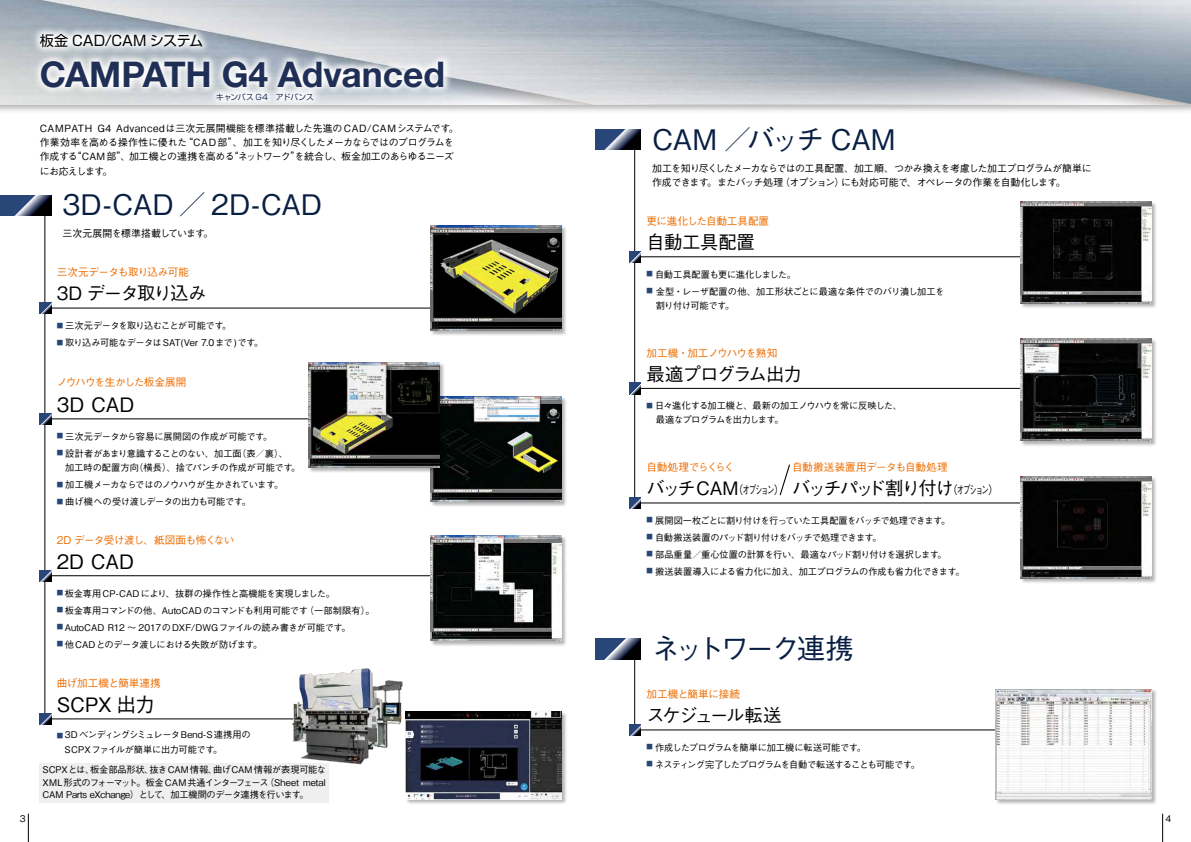
<style>
.page{position:relative;width:1191px;height:842px;background:#fff}
.page>*{position:absolute;margin:0;border:0;box-sizing:border-box;transform-origin:0 0}
.t1{font:700 35.4px "Helvetica Neue";letter-spacing:-.005em;color:#202f55}
.t2{font:500 28.3px "Gothic BBB Pro";color:#081f43}
.t3{font:500 28.3px "Gothic BBB Pro";letter-spacing:-.03em;color:#081f43}
.t4{font:500 28.3px "Gothic BBB Pro";letter-spacing:-.115em;color:#081f43}
.t5{font:500 19.8px "Gothic BBB Pro";letter-spacing:-.005em;color:#000}
.t6{font:500 18.4px "Gothic BBB Pro";letter-spacing:-.11em;color:#000}
.t7{font:500 18.4px "Gothic BBB Pro";letter-spacing:-.085em;color:#000}
.t8{font:500 18.4px "Gothic BBB Pro";letter-spacing:-.055em;color:#000}
.t9{font:500 18.4px "Gothic BBB Pro";letter-spacing:-.125em;color:#000}
.t10{font:14.2px "Shin Go Pro";letter-spacing:-.015em;color:#000}
.t11{font:500 11.3px "Gothic BBB Pro";letter-spacing:-.155em;color:#000}
.t12{font:500 10.6px "Gothic BBB Pro";letter-spacing:-.04em;color:#ed6d00}
.t13{font:500 10.6px "Gothic BBB Pro";letter-spacing:-.065em;color:#ed6d00}
.t14{font:500 10.6px "Gothic BBB Pro";letter-spacing:-.07em;color:#ed6d00}
.t15{font:500 10.6px "Gothic BBB Pro";letter-spacing:-.015em;color:#ed6d00}
.t16{font:500 10.6px "Gothic BBB Pro";letter-spacing:-.075em;color:#ed6d00}
.t17{font:500 10.6px "Gothic BBB Pro";letter-spacing:-.02em;color:#ed6d00}
.t18{font:500 9.9px/14.2px "Gothic BBB Pro";letter-spacing:-.045em;color:#000}
.t19{font:500 9.9px/14.2px "Gothic BBB Pro";letter-spacing:-.065em;color:#000}
.t20{font:500 9.2px/14.2px "Gothic BBB Pro";letter-spacing:-.035em;color:#000}
.t21{font:500 9.2px/14.2px "Gothic BBB Pro";letter-spacing:-.015em;color:#000}
.t22{font:500 9.2px/14.2px "Gothic BBB Pro";letter-spacing:-.055em;color:#000}
.t23{font:500 9.2px "Gothic BBB Pro";letter-spacing:-.01em;color:#000}
.t24{font:500 9.2px "Gothic BBB Pro";letter-spacing:-.07em;color:#000}
.t25{font:500 9.2px "Gothic BBB Pro";letter-spacing:-.005em;color:#000}
.t26{font:500 9.2px "Gothic BBB Pro";letter-spacing:-.08em;color:#000}
.t27{font:500 9.2px "Gothic BBB Pro";letter-spacing:-.06em;color:#000}
.t28{font:7.8px "Shin Go Pro";letter-spacing:-.025em;color:#202f55}
.s1{font-size:6.4px;color:#284677}
.s2{font-size:18.4px}
.s3{font-size:11.3px}
</style>
<div class="page">
<svg style="left:1162px;top:814px;width:1px;height:28px"></svg>
<svg style="left:28px;top:814px;width:1px;height:28px"></svg>
<div style="left:40px;top:763px;width:289px;height:39px;background:#efefef"></div>
<div style="left:0;top:0;width:1191px;height:114px;background:#000;opacity:.3"></div>
<img style="left:0;top:0;width:1191px;height:105px">
<hr style="left:45px;top:308px;width:413px;height:1px;background:#000">
<hr style="left:45px;top:207px;width:1px;height:513px;background:#000">
<svg style="left:40px;top:302px;width:11px;height:12px"></svg>
<svg style="left:0;top:195px;width:51px;height:21px"></svg>
<hr style="left:45px;top:419px;width:370px;height:1px;background:#000">
<svg style="left:40px;top:413px;width:11px;height:11px"></svg>
<div style="left:430px;top:397px;width:137px;height:110px;background:#000;opacity:.3"></div>
<img style="left:430px;top:397px;width:131px;height:105px">
<hr style="left:45px;top:575px;width:413px;height:1px;background:#000">
<hr style="left:45px;top:719px;width:280px;height:1px;background:#000">
<svg style="left:40px;top:570px;width:11px;height:11px"></svg>
<svg style="left:40px;top:713px;width:11px;height:11px"></svg>
<hr style="left:635px;top:257px;width:412px;height:1px;background:#000">
<hr style="left:634px;top:142px;width:1px;height:363px;background:#000">
<svg style="left:629px;top:251px;width:12px;height:11px"></svg>
<svg style="left:595px;top:129px;width:46px;height:21px"></svg>
<hr style="left:635px;top:388px;width:412px;height:1px;background:#000">
<svg style="left:629px;top:383px;width:12px;height:11px"></svg>
<hr style="left:635px;top:503px;width:412px;height:1px;background:#000">
<svg style="left:629px;top:497px;width:12px;height:12px"></svg>
<div style="left:430px;top:225px;width:137px;height:111px;background:#000;opacity:.3"></div>
<img style="left:430px;top:225px;width:131px;height:105px">
<div style="left:308px;top:363px;width:137px;height:110px;background:#000;opacity:.3"></div>
<img style="left:308px;top:363px;width:131px;height:105px">
<div style="left:1020px;top:201px;width:137px;height:108px;background:#000;opacity:.3"></div>
<img style="left:1020px;top:201px;width:131px;height:102px">
<div style="left:1020px;top:338px;width:137px;height:109px;background:#000;opacity:.3"></div>
<img style="left:1020px;top:339px;width:131px;height:102px">
<div style="left:430px;top:535px;width:137px;height:112px;background:#000;opacity:.3"></div>
<img style="left:430px;top:536px;width:131px;height:104px">
<div style="left:1020px;top:476px;width:137px;height:108px;background:#000;opacity:.3"></div>
<img style="left:1020px;top:476px;width:131px;height:102px">
<svg style="left:779px;top:465px;width:11px;height:30px"></svg>
<svg style="left:32px;top:26px;width:420px;height:83px"></svg>
<img style="left:266px;top:668px;width:137px;height:97px">
<hr style="left:634px;top:657px;width:1px;height:72px;background:#000">
<svg style="left:595px;top:639px;width:46px;height:20px"></svg>
<hr style="left:635px;top:730px;width:394px;height:1px;background:#000">
<svg style="left:629px;top:724px;width:12px;height:12px"></svg>
<div style="left:995px;top:689px;width:162px;height:116px;background:#000;opacity:.3"></div>
<img style="left:996px;top:689px;width:155px;height:110px">
<div style="left:405px;top:711px;width:162px;height:94px;background:#000;opacity:.3"></div>
<img style="left:405px;top:712px;width:156px;height:87px">
<h3 class="t10" style="left:40px;top:29px;width:165px">板金 CAD/CAM システム</h3>
<h1 class="t1" style="left:40px;top:53px;width:407px">CAMPATH G4 Advanced</h1>
<p class="t28" style="left:216px;top:90px;width:99px">キャンパス G4　アドバンス</p>
<p class="t18" style="left:40px;top:120px;width:420px">CAMPATH G4 Advancedは三次元展開機能を標準搭載した先進のCAD/CAMシステムです。作業効率を高める操作性に優れた“CAD 部”、加工を知り尽くしたメーカならではのプログラムを作成する“CAM 部”、加工機との連携を高める“ネットワーク”を統合し、板金加工のあらゆるニーズにお応えします。</p>
<h2 class="t2" style="left:62px;top:182px;width:261px">3D-CAD／2D-CAD</h2>
<p class="t18" style="left:62px;top:225px;width:153px">三次元展開を標準搭載しています。</p>
<p class="t12" style="left:57px;top:263px;width:134px">三次元データも取り込み可能</p>
<h3 class="t7" style="left:57px;top:278px;width:151px">3D データ取り込み</h3>
<p class="t22" style="left:57px;top:317px;width:176px"><sup>■</sup> 三次元データを取り込むことが可能です。</p>
<p class="t20" style="left:57px;top:334px;width:208px"><sup>■</sup> 取り込み可能なデータはSAT(Ver 7.0まで)です。</p>
<p class="t14" style="left:57px;top:374px;width:131px">ノウハウを生かした板金展開</p>
<h3 class="t5" style="left:57px;top:388px;width:79px">3D CAD</h3>
<p class="t21" style="left:57px;top:428px;width:217px"><sup>■</sup> 三次元データから容易に展開図の作成が可能です。</p>
<p class="t21" style="left:57px;top:445px;width:245px"><sup>■</sup> 設計者があまり意識することのない、加工面（表／裏）、<br>　加工時の配置方向（横長）、捨てパンチの作成が可能です。</p>
<p class="t27" style="left:57px;top:477px;width:228px"><sup>■</sup> 加工機メーカならではのノウハウが生かされています。</p>
<p class="t20" style="left:57px;top:493px;width:196px"><sup>■</sup> 曲げ機への受け渡しデータの出力も可能です。</p>
<p class="t13" style="left:57px;top:531px;width:179px">2D データ受け渡し、紙図面も怖くない</p>
<h3 class="t5" style="left:57px;top:545px;width:79px">2D CAD</h3>
<p class="t25" style="left:57px;top:586px;width:280px"><sup>■</sup> 板金専用CP-CADにより、抜群の操作性と高機能を実現しました。</p>
<p class="t21" style="left:57px;top:602px;width:319px"><sup>■</sup> 板金専用コマンドの他、AutoCADのコマンドも利用可能です（一部制限有）。</p>
<p class="t23" style="left:57px;top:620px;width:295px"><sup>■</sup> AutoCAD R12 ～ 2017のDXF/DWGファイルの読み書きが可能です。</p>
<p class="t20" style="left:57px;top:636px;width:207px"><sup>■</sup> 他 CADとのデータ渡しにおける失敗が防げます。</p>
<p class="t15" style="left:57px;top:674px;width:106px">曲げ加工機と簡単連携</p>
<h3 class="t5" style="left:57px;top:689px;width:100px">SCPX 出力</h3>
<p class="t20" style="left:65px;top:727px;width:188px;text-indent:-8px"><span class="s1">■</span> 3DベンディングシミュレータBend-S連携用の<br>SCPXファイルが簡単に出力可能です。</p>
<p class="t20" style="left:43px;top:762px;width:285px;line-height:12.8px;text-align:justify">SCPXとは、板金部品形状、抜きCAM情報、曲げCAM情報が表現可能なXML形式のフォーマット。板金CAM共通インターフェース（Sheet metal CAM Parts eXchange）として、加工機間のデータ連携を行います。</p>
<h2 class="t3" style="left:652px;top:116px;width:245px">CAM ／バッチ CAM</h2>
<p class="t19" style="left:652px;top:160px;width:441px">加工を知り尽くしたメーカならではの工具配置、加工順、つかみ換えを考慮した加工プログラムが簡単に作成できます。またバッチ処理（オプション）にも対応可能で、オペレータの作業を自動化します。</p>
<p class="t12" style="left:646px;top:212px;width:124px">更に進化した自動工具配置</p>
<h3 class="t7" style="left:646px;top:227px;width:110px">自動工具配置</h3>
<p class="t20" style="left:646px;top:266px;width:151px"><sup>■</sup> 自動工具配置も更に進化しました。</p>
<p class="t20" style="left:646px;top:283px;width:299px"><sup>■</sup> 金型・レーザ配置の他、加工形状ごとに最適な条件でのバリ潰し加工を　割り付け可能です。</p>
<p class="t12" style="left:646px;top:344px;width:132px">加工機・加工ノウハウを熟知</p>
<h3 class="t8" style="left:646px;top:359px;width:157px">最適プログラム出力</h3>
<p class="t22" style="left:646px;top:398px;width:257px"><sup>■</sup> 日々進化する加工機と、最新の加工ノウハウを常に反映した、　最適なプログラムを出力します。</p>
<p class="t16" style="left:646px;top:459px;width:90px">自動処理でらくらく</p>
<p class="t11" style="left:646px;top:481px;width:140px"><span class="s2">バッチ CAM</span>（オプション）</p>
<p class="t12" style="left:792px;top:459px;width:157px">自動搬送装置用データも自動処理</p>
<h3 class="t6" style="left:792px;top:474px;width:209px">バッチパッド割り付け<span class="s3">（オプション）</span></h3>
<p class="t24" style="left:646px;top:513px;width:305px"><sup>■</sup> 展開図一枚ごとに割り付けを行っていた工具配置をバッチで処理できます。</p>
<p class="t22" style="left:646px;top:529px;width:237px"><sup>■</sup> 自動搬送装置のパッド割り付けをバッチで処理できます。</p>
<p class="t20" style="left:646px;top:546px;width:302px"><sup>■</sup> 部品重量／重心位置の計算を行い、最適なパッド割り付けを選択します。</p>
<p class="t20" style="left:646px;top:563px;width:319px"><sup>■</sup> 搬送装置導入による省力化に加え、加工プログラムの作成も省力化できます。</p>
<h2 class="t4" style="left:652px;top:626px;width:203px">ネットワーク連携</h2>
<p class="t17" style="left:646px;top:685px;width:95px">加工機と簡単に接続</p>
<h3 class="t9" style="left:646px;top:700px;width:137px">スケジュール転送</h3>
<p class="t20" style="left:646px;top:739px;width:221px"><sup>■</sup> 作成したプログラムを簡単に加工機に転送可能です。</p>
<p class="t26" style="left:646px;top:757px;width:275px"><sup>■</sup> ネスティング完了したプログラムを自動で転送することも可能です。</p>
<p class="t20" style="left:20px;top:810px;width:7px">3</p>
<p class="t20" style="left:1165px;top:810px;width:7px">4</p>
</div>
